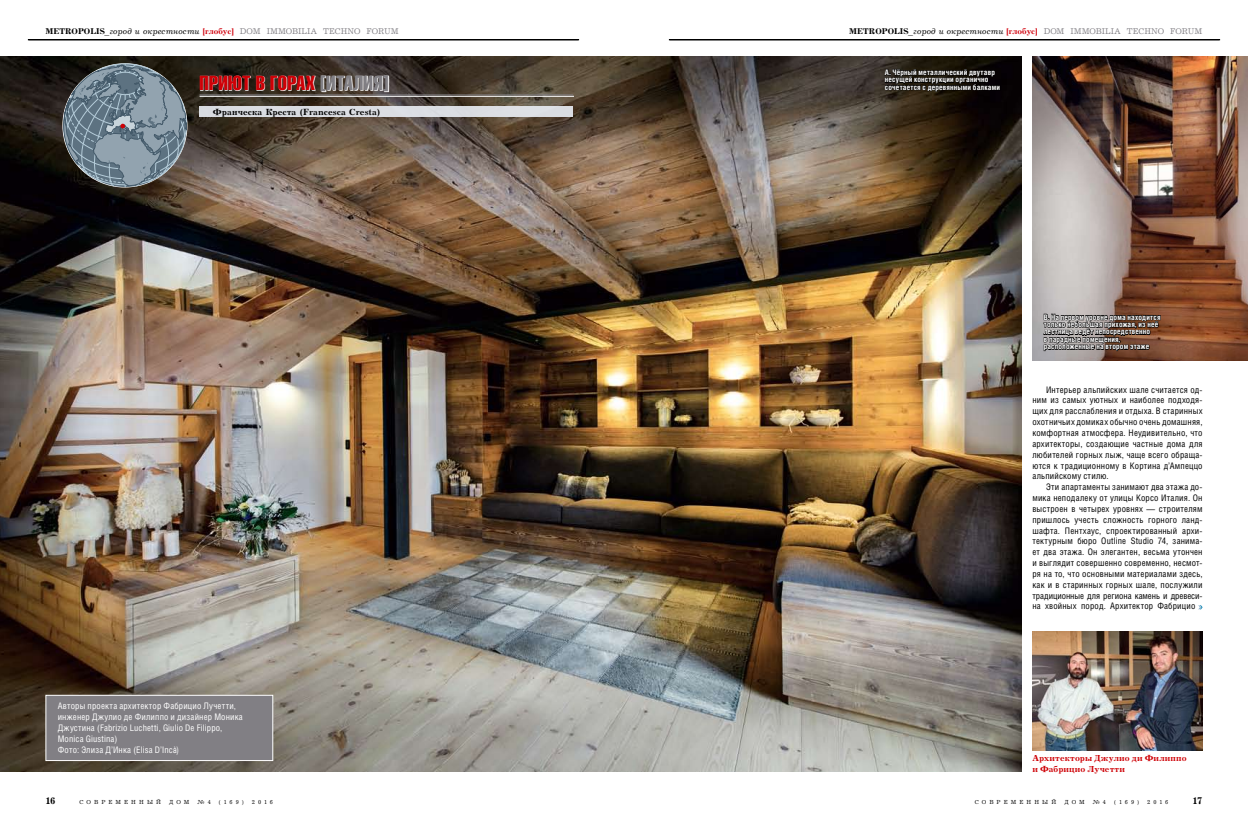
<style>
.page{position:relative;width:1248px;height:823px;background:#fff}
.page>*{position:absolute;margin:0;border:0;box-sizing:border-box;transform-origin:0 0}
.t1{font:20px "Helios Compressed";letter-spacing:.01em;color:#ce0006}
.t2{font:700 10px "Journal CTT";color:#000}
.t3{font:700 9.2px "Journal CTT";letter-spacing:.005em;color:#000}
.t4{font:9px/10.8px "Helios Cond";letter-spacing:.02em;color:#000;text-align:justify}
.t5{font:9px/10.8px "Helios Cond";letter-spacing:.015em;color:#fff}
.t6{font:700 9px/10.8px "Journal C";letter-spacing:.015em;color:#ce0006}
.t7{font:8.5px "Journal CTT";letter-spacing:.01em;color:#817f84}
.t8{font:700 7.6px/7.4px "Helios Cond";letter-spacing:.02em;color:#fff}
.t9{font:6px "Journal CTT";letter-spacing:.5em;color:#000}
.s1{font-weight:700;color:#000}
.s2{font-style:italic;color:#000}
.s3{font-weight:700;color:#d1000c}
.s4{color:#817f84}
.s5{font-family:"Arial Narrow"}
</style>
<div class="page">
<hr style="left:28px;top:40px;width:550px;height:1px;background:#000">
<hr style="left:669px;top:40px;width:550px;height:1px;background:#000">
<img style="left:0;top:57px;width:1020px;height:714px">
<svg style="left:199px;top:75px;width:375px;height:21px"></svg>
<hr style="left:199px;top:94px;width:374px;height:1px;background:#817f84">
<svg style="left:63px;top:64px;width:124px;height:123px"></svg>
<div style="left:199px;top:106px;width:374px;height:11px;background:#dadde2"></div>
<div style="left:46px;top:694px;width:227px;height:66px;background:#817f84"></div>
<div style="left:45px;top:694px;width:228px;height:66px;border:1px solid #fff"></div>
<img style="left:1032px;top:57px;width:215px;height:303px">
<img style="left:1032px;top:631px;width:170px;height:118px">
<svg style="left:883px;top:63px;width:117px;height:30px"></svg>
<svg style="left:1042px;top:307px;width:118px;height:45px"></svg>
<svg style="left:1198px;top:605px;width:4px;height:4px"></svg>
<p class="t7" style="left:45px;top:26px;width:355px"><span class="s1">METROPOLIS</span><span class="s2">_город и окрестности</span> <span class="s3">[глобус]</span> DOM IMMOBILIA TECHNO FORUM</p>
<p class="t7" style="left:849px;top:26px;width:355px"><span class="s1">METROPOLIS</span><span class="s2">_город и окрестности</span> <span class="s3">[глобус]</span> DOM IMMOBILIA TECHNO FORUM</p>
<h1 class="t1" style="left:199px;top:71px;width:191px">Приют в горах <span class="s4">[Италия]</span></h1>
<p class="t3" style="left:213px;top:106px;width:169px">Франческа Креста (Francesca Cresta)</p>
<p class="t8" style="left:884px;top:68px;width:116px">A. Чёрный металлический двутавр несущей конструкции органично сочетается с деревянными балками</p>
<p class="t8" style="left:1043px;top:313px;width:118px">B. На первом уровне дома находится только небольшая прихожая, из неё лестница ведёт непосредственно<br>в парадные помещения, расположенные на втором этаже</p>
<p class="t4" style="left:1032px;top:383px;width:172px;text-indent:14px">Интерьер альпийских шале считается од&shy;ним из самых уютных и наиболее подходя&shy;щих для расслабления и отдыха. В старинных охотничьих домиках обычно очень домашняя, комфортная атмосфера. Неудивительно, что архитекторы, создающие частные дома для любителей горных лыж, чаще всего обраща&shy;ются к традиционному в Кортина д’Ампеццо альпийскому стилю.</p>
<p class="t4" style="left:1032px;top:481px;width:172px;text-align:left;text-indent:14px">Эти апартаменты занимают два этажа до&shy;мика неподалеку от улицы Корсо Италия. Он выстроен в четырех уровнях — строителям пришлось учесть сложность горного ланд&shy;шафта. Пентхаус, спроектированный архи&shy;тектурным бюро Outline Studio 74, занима&shy;ет два этажа. Он элегантен, весьма утончен и выглядит совершенно современно, несмот&shy;ря на то, что основными материалами здесь, как и в старинных горных шале, послужили традиционные для региона камень и древеси&shy;на хвойных пород. Архитектор Фабрицио</p>
<p class="t5" style="left:58px;top:700px;width:187px">Авторы проекта архитектор Фабрицио Лучетти, инженер Джулио де Филиппо и дизайнер Моника Джустина (Fabrizio Luchetti, Giulio De Filippo, Monica Giustina)<br>Фото: Элиза Д’Инка (Elisa D’Inc<span class="s5">à)</span></p>
<p class="t6" style="left:1032px;top:752px;width:156px">Архитекторы Джулио ди Филиппо и Фабрицио Лучетти</p>
<p class="t2" style="left:45px;top:795px;width:12px">16</p>
<p class="t9" style="left:79px;top:798px;width:83px">СОВРЕМЕННЫЙ</p>
<p class="t9" style="left:169px;top:798px;width:22px">ДОМ</p>
<p class="t9" style="left:197px;top:798px;width:15px">¹ 4</p>
<p class="t9" style="left:219px;top:798px;width:26px">(169)</p>
<p class="t9" style="left:252px;top:798px;width:23px">2016</p>
<p class="t9" style="left:974px;top:798px;width:83px">СОВРЕМЕННЫЙ</p>
<p class="t9" style="left:1064px;top:798px;width:22px">ДОМ</p>
<p class="t9" style="left:1092px;top:798px;width:15px">¹ 4</p>
<p class="t9" style="left:1114px;top:798px;width:26px">(169)</p>
<p class="t9" style="left:1146px;top:798px;width:23px">2016</p>
<p class="t2" style="left:1192px;top:795px;width:12px">17</p>
</div>
